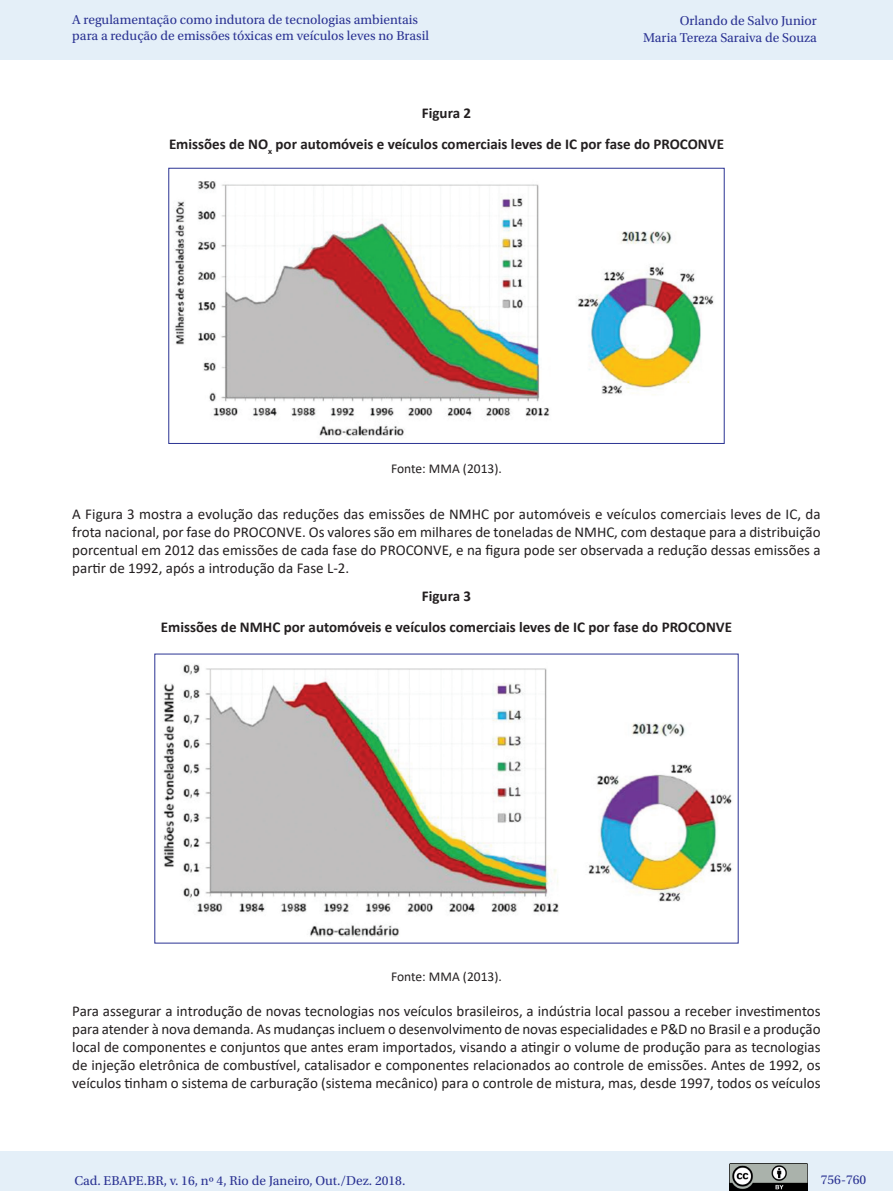
<style>
.page{position:relative;width:893px;height:1191px;background:#fff}
.page>*{position:absolute;margin:0;border:0;box-sizing:border-box;transform-origin:0 0}
._06_0_texto{font:15px/18px "Calibri";color:#231f20;text-align:justify}
._08_2_tabela_titulo{font:700 15px "Calibri";color:#231f20}
.t1{font:13.5px/16.5px "Utopia Std";color:#2b3393}
._00__fonte_legenda_f{font:13.5px "Calibri";color:#231f20}
</style>
<div class="page">
<div style="left:0;top:1151px;width:893px;height:40px;background:#e4eff8"></div>
<img style="left:730px;top:1163px;width:77px;height:27px">
<div style="left:0;top:0;width:893px;height:60px;background:#e4eff8"></div>
<img style="left:174px;top:181px;width:540px;height:255px">
<div style="left:168px;top:168px;width:557px;height:276px;border:1px solid #2b3393"></div>
<img style="left:163px;top:664px;width:569px;height:272px">
<p class="t1" style="left:72px;top:11px;width:358px">A regulamentação como indutora de tecnologias ambientais para a redução de emissões tóxicas em veículos leves no Brasil</p>
<p class="t1" style="left:643px;top:13px;width:175px;text-align:right">Orlando de Salvo Junior<br>Maria Tereza Saraiva de Souza</p>
<p class="_08_2_tabela_titulo" style="left:422px;top:102px;width:51px">Figura 2</p>
<p class="_08_2_tabela_titulo" style="left:169px;top:133px;width:556px">Emissões de NO<sub>x</sub> por automóveis e veículos comerciais leves de IC por fase do PROCONVE</p>
<p class="_00__fonte_legenda_f" style="left:391px;top:459px;width:112px">Fonte: MMA (2013).</p>
<p class="_06_0_texto" style="left:72px;top:505px;width:750px">A Figura 3 mostra a evolução das reduções das emissões de NMHC por automóveis e veículos comerciais leves de IC, da frota nacional, por fase do PROCONVE. Os valores são em milhares de toneladas de NMHC, com destaque para a distribuição porcentual em 2012 das emissões de cada fase do PROCONVE, e na figura pode ser observada a redução dessas emissões a partir de 1992, após a introdução da Fase L-2.</p>
<p class="_08_2_tabela_titulo" style="left:422px;top:585px;width:51px">Figura 3</p>
<p class="_08_2_tabela_titulo" style="left:161px;top:616px;width:573px">Emissões de NMHC por automóveis e veículos comerciais leves de IC por fase do PROCONVE</p>
<p class="_00__fonte_legenda_f" style="left:391px;top:967px;width:112px">Fonte: MMA (2013).</p>
<p class="_06_0_texto" style="left:72px;top:1001px;width:750px">Para assegurar a introdução de novas tecnologias nos veículos brasileiros, a indústria local passou a receber investimentos para atender à nova demanda. As mudanças incluem o desenvolvimento de novas especialidades e P&amp;D no Brasil e a produção local de componentes e conjuntos que antes eram importados, visando a atingir o volume de produção para as tecnologias de injeção eletrônica de combustível, catalisador e componentes relacionados ao controle de emissões. Antes de 1992, os veículos tinham o sistema de carburação (sistema mecânico) para o controle de mistura, mas, desde 1997, todos os veículos</p>
<p class="t1" style="left:74px;top:1172px;width:333px">Cad. EBAPE.BR, v. 16, nº 4, Rio de Janeiro, Out./Dez. 2018.</p>
<p class="t1" style="left:821px;top:1171px;width:47px">756-760</p>
</div>
